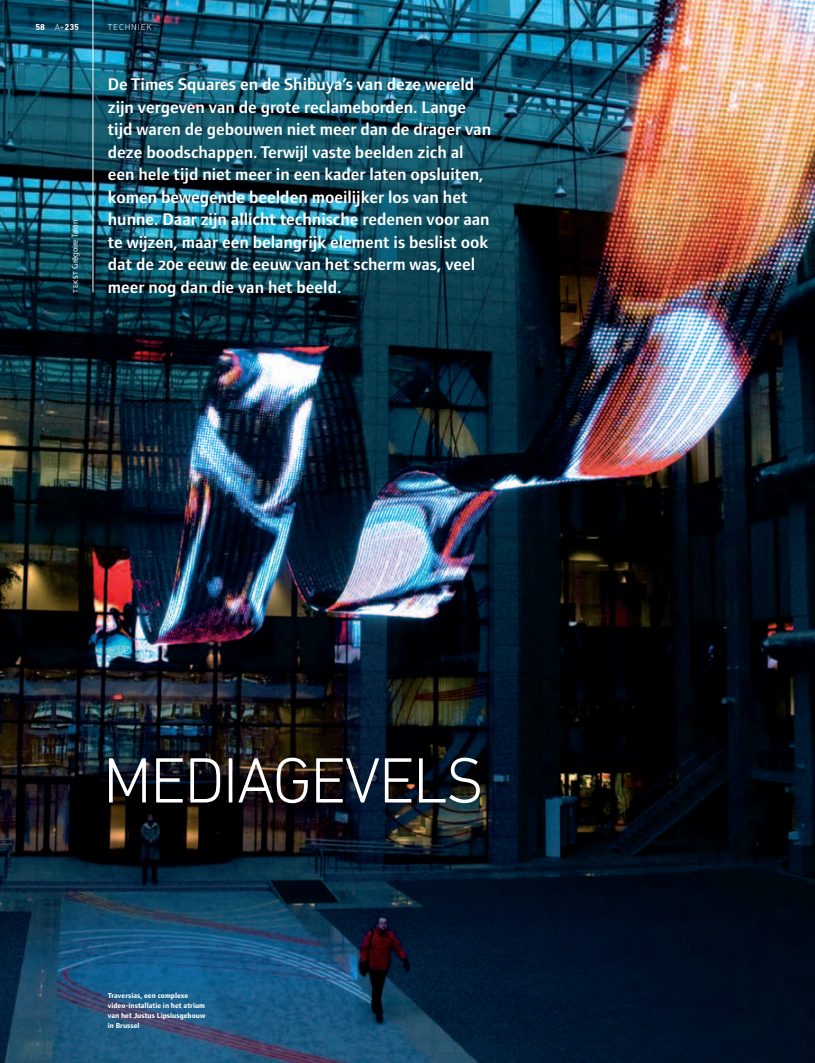
<style>
.page{position:relative;width:815px;height:1063px;background:#fff}
.page>*{position:absolute;margin:0;border:0;box-sizing:border-box;transform-origin:0 0}
.t1{font:300 65px "DIN Next LT Pro";letter-spacing:-.03em;color:#fff}
.t2{font:17.5px/22.5px "Foundry Form Sans Demi OSF";color:#fff}
.t3{font:8.75px "Foundry Form Sans";color:#fff}
.t4{font:300 8.75px "DIN Next LT Pro";letter-spacing:.1em;color:#fff}
.t5{font:700 8.75px "DIN Next LT Pro";color:#fff}
.t6{font:700 7.5px/10px "Foundry Form Sans";color:#fff}
.s1{font-weight:300}
.s2{font-family:"Foundry Form Sans Book SC"}
</style>
<div class="page">
<img style="left:0;top:0;width:815px;height:1063px">
<hr style="left:93px;top:0;width:1px;height:293px;background:#fff">
<p class="t5" style="left:35px;top:22px;width:45px">58 <span class="s1">A+</span>235</p>
<p class="t4" style="left:108px;top:22px;width:46px">TECHNIEK</p>
<p class="t3" style="left:70px;top:293px;width:74px;rotate:-90deg"><span class="s2">tekst</span> Grégoire Talon</p>
<p class="t2" style="left:108px;top:73px;width:385px">De Times Squares en de Shibuya’s van deze wereld zijn vergeven van de grote reclameborden. Lange tijd waren de gebouwen niet meer dan de drager van deze boodschappen. Terwijl vaste beelden zich al een hele tijd niet meer in een kader laten opsluiten, komen bewegende beelden moeilijker los van het hunne. Daar zijn allicht technische redenen voor aan te wijzen, maar een belangrijk element is beslist ook dat de 20e eeuw de eeuw van het scherm was, veel</p>
<p class="t2" style="left:108px;top:275px;width:235px">meer nog dan die van het beeld.</p>
<h1 class="t1" style="left:103px;top:743px;width:383px">M EDIAGEVELS</h1>
<p class="t6" style="left:108px;top:990px;width:99px">Traversias, een complexe video-installatie in het atrium van het Justus Lipsiusgebouw in Brussel</p>
</div>
